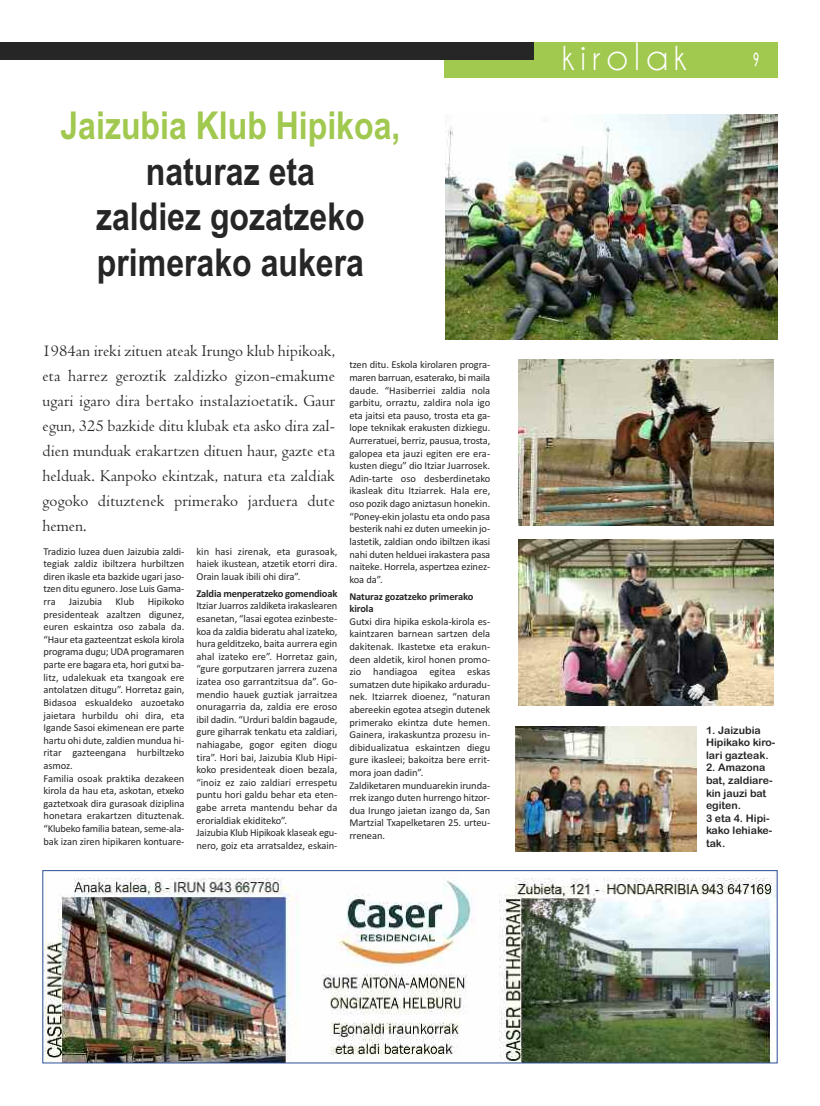
<style>
.page{position:relative;width:820px;height:1106px;background:#fff}
.page>*{position:absolute;margin:0;border:0;box-sizing:border-box;transform-origin:0 0}
.t1{font:40px "Champagne&Limousines";letter-spacing:.15em;color:#fff}
.t2{font:700 38.4px/45.7px "Arial";color:#272627;text-align:center;scale:.83 1}
.t3{font:700 38.4px "Arial";color:#a1c84f;scale:.83 1}
.t4{font:700 19.2px "Champagne&Limousines";color:#fff;scale:.62 1}
.t5{font:17px/25px "Centaur";letter-spacing:.01em;color:#272627;text-align:justify}
.t6{font:10.5px/12.6px "Calibri";letter-spacing:-.01em;color:#272627;text-align:justify}
.t7{font:10.5px/12.6px "Arial Rounded MT Bold";color:#272627}
.t8{font:700 10.5px/12.6px "Calibri";letter-spacing:-.02em;color:#272627}
</style>
<div class="page">
<div style="left:443px;top:43px;width:334px;height:35px;background:#a1c84f"></div>
<div style="left:0;top:43px;width:533px;height:17px;background:#272627"></div>
<img style="left:446px;top:115px;width:331px;height:224px">
<img style="left:518px;top:359px;width:255px;height:167px">
<div style="left:514px;top:540px;width:261px;height:167px;background:linear-gradient(to bottom,#fff,#fff)"></div>
<img style="left:518px;top:540px;width:255px;height:165px">
<div style="left:515px;top:726px;width:181px;height:130px;background:linear-gradient(to right,#fff,#fff)"></div>
<img style="left:515px;top:726px;width:181px;height:125px">
<img style="left:45px;top:878px;width:730px;height:183px">
<div style="left:43px;top:870px;width:734px;height:193px;border:1px solid #2b4e96"></div>
<h2 class="t3" style="left:60px;top:103px;width:411px">Jaizubia Klub Hipikoa,</h2>
<h2 class="t2" style="left:96px;top:148px;width:325px">naturaz eta zaldiez gozatzeko primerako aukera</h2>
<p class="t5" style="left:43px;top:338px;width:294px">1984an ireki zituen ateak Irungo klub hipikoak, eta harrez geroztik zaldizko gizon-emakume ugari igaro dira bertako instalazioetatik. Gaur egun, 325 bazkide ditu klubak eta asko dira zal&shy;dien munduak erakartzen dituen haur, gazte eta helduak. Kanpoko ekintzak, natura eta zaldiak gogoko dituztenek primerako jarduera dute hemen.</p>
<p class="t6" style="left:44px;top:544px;width:142px">Tradizio luzea duen Jaizubia zaldi&shy;tegiak zaldiz ibiltzera hurbiltzen diren ikasle eta bazkide ugari jaso&shy;tzen ditu egunero. Jose Luis Gama&shy;rra</p>
<p class="t6" style="left:44px;top:595px;width:142px;text-align:left;text-indent:104px">Hipikoko presidenteak azaltzen digunez, euren eskaintza oso zabala da. “Haur eta gazteentzat eskola kirola programa dugu; UDA programaren parte ere bagara eta, hori gutxi ba&shy;litz, udalekuak eta txangoak ere antolatzen ditugu”. Horretaz gain,<br>Bidasoa eskualdeko auzoetako jaietara hurbildu ohi dira, eta<br>Igande Sasoi ekimenean ere parte hartu ohi dute, zaldien mundua hi&shy;ritar gazteengana hurbiltzeko asmoz.<br>Familia osoak praktika dezakeen kirola da hau eta, askotan, etxeko gaztetxoak dira gurasoak diziplina honetara erakartzen dituztenak. “Klubeko familia batean, seme-ala&shy;bak izan ziren hipikaren kontuare-</p>
<p class="t6" style="left:69px;top:595px;width:35px">Jaizubia</p>
<p class="t6" style="left:115px;top:595px;width:20px">Klub</p>
<p class="t6" style="left:196px;top:544px;width:142px">kin hasi zirenak, eta gurasoak, haiek ikustean, atzetik etorri dira.<br>Orain lauak ibili ohi dira”.</p>
<p class="t8" style="left:196px;top:587px;width:142px">Zaldia menperatzeko gomendioak</p>
<p class="t6" style="left:196px;top:599px;width:142px;text-align:left">Itziar Juarros zaldiketa irakaslearen esanetan, “lasai egotea ezinbeste&shy;koa da zaldia bideratu ahal izateko, hura gelditzeko, baita aurrera egin ahal izateko ere”. Horretaz gain, “gure gorputzaren jarrera zuzena izatea oso garrantzitsua da”. Go&shy;mendio hauek guztiak jarraitzea onuragarria da, zaldia ere eroso ibil dadin. “Urduri baldin bagaude, gure giharrak tenkatu eta zaldiari, nahiagabe, gogor egiten diogu tira”. Hori bai, Jaizubia Klub Hipi&shy;koko presidenteak dioen bezala, “inoiz ez zaio zaldiari errespetu puntu hori galdu behar eta eten&shy;gabe arreta mantendu behar da erorialdiak ekiditeko”.<br>Jaizubia Klub Hipikoak klaseak egu&shy;nero, goiz eta arratsaldez, eskain-</p>
<p class="t6" style="left:349px;top:358px;width:142px">tzen ditu. Eskola kirolaren progra&shy;maren barruan, esaterako, bi maila daude. “Hasiberriei zaldia nola garbitu, orraztu, zaldira nola igo eta jaitsi eta pauso, trosta eta ga&shy;lope teknikak erakusten dizkiegu.<br>Aurreratuei, berriz, pausua, trosta, galopea eta jauzi egiten ere era&shy;kusten diegu” dio Itziar Juarrosek.<br>Adin-tarte oso desberdinetako ikasleak ditu Itziarrek. Hala ere, oso pozik dago aniztasun honekin. “Poney-ekin jolastu eta ondo pasa besterik nahi ez duten umeekin jo&shy;lastetik, zaldian ondo ibiltzen ikasi nahi duten helduei irakastera pasa naiteke. Horrela, aspertzea ezinez&shy;koa da”.</p>
<p class="t8" style="left:349px;top:589px;width:125px">Naturaz gozatzeko primerako kirola</p>
<p class="t6" style="left:349px;top:615px;width:142px;text-align:left">Gutxi dira hipika eskola-kirola es&shy;kaintzaren barnean sartzen dela dakitenak. Ikastetxe eta erakun&shy;deen aldetik, kirol honen promo&shy;zio handiagoa egitea eskas sumatzen dute hipikako arduradu&shy;nek. Itziarrek dioenez, “naturan abereekin egotea atsegin dutenek primerako ekintza dute hemen.<br>Gainera, irakaskuntza prozesu in&shy;dibidualizatua eskaintzen diegu gure ikasleei; bakoitza bere errit&shy;mora joan dadin”.<br>Zaldiketaren munduarekin irunda&shy;rrek izango duten hurrengo hitzor&shy;dua Irungo jaietan izango da, San<br>Martzial Txapelketaren 25. urteu&shy;rrenean.</p>
<h1 class="t1" style="left:561px;top:33px;width:126px">kirolak</h1>
<h3 class="t4" style="left:752px;top:48px;width:12px">9</h3>
<p class="t7" style="left:705px;top:723px;width:71px">1. Jaizubia<br>Hipikako kiro&shy;lari gazteak.</p>
<p class="t7" style="left:705px;top:761px;width:68px">2. Amazona bat, zaldiare&shy;kin jauzi bat egiten.<br>3 eta 4. Hipi&shy;kako lehiake&shy;tak.</p>
</div>
